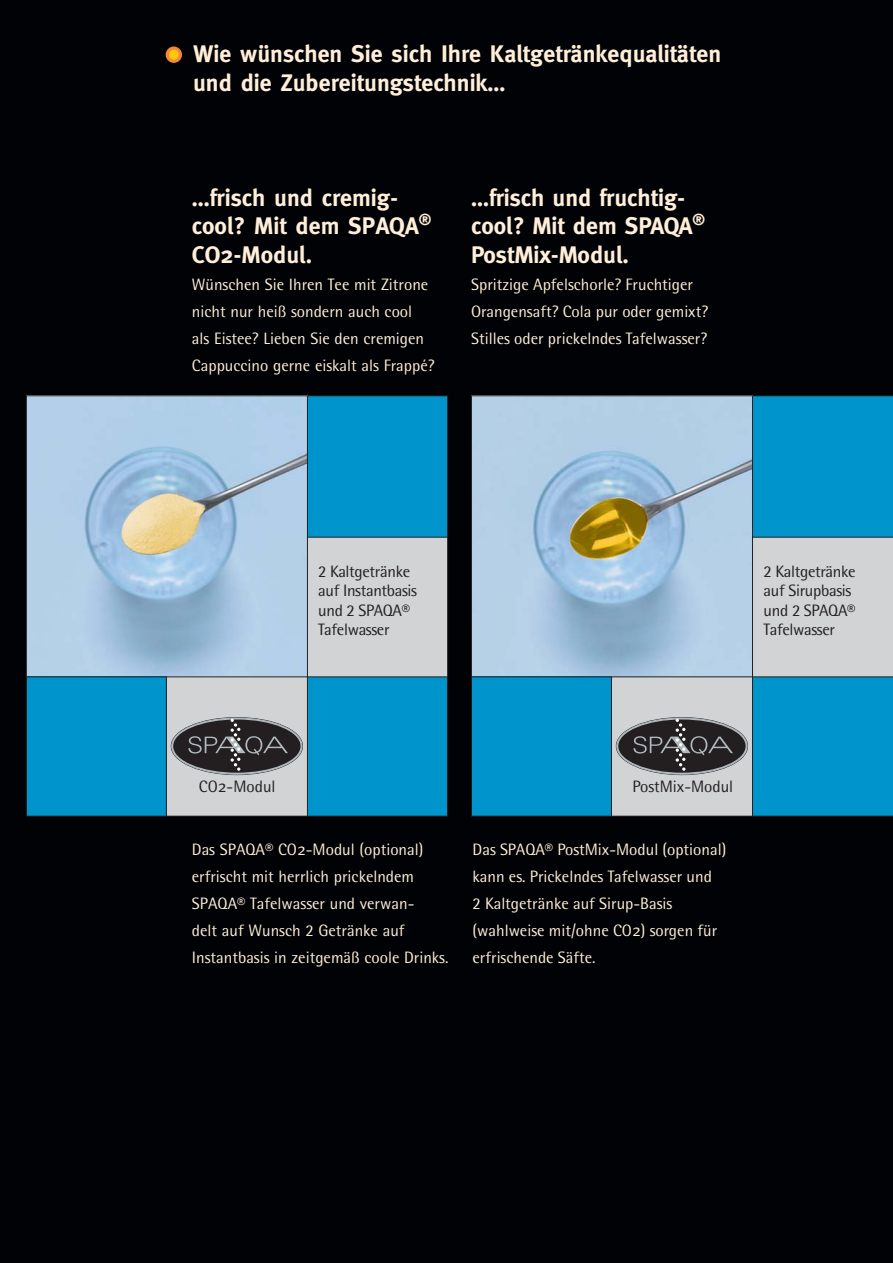
<style>
.page{position:relative;width:893px;height:1263px;background:#010205}
.page>*{position:absolute;margin:0;border:0;box-sizing:border-box;transform-origin:0 0}
.t1{font:700 24px/28.8px "Meta";color:#ffeed8}
.t2{font:16.5px/27px "Rotis Semi Sans";color:#ffeed8}
.t3{font:16.5px/19.5px "Rotis Semi Sans";letter-spacing:-.02em;color:#231f20}
.t4{font:16.5px "Rotis Semi Sans";color:#231f20}
.s1{font-family:"Meta"}
</style>
<div class="page">
<svg style="left:166px;top:46px;width:16px;height:17px"></svg>
<div style="left:169px;top:50px;width:10px;height:10px;background:#ffc708;border-radius:50%"></div>
<img style="left:28px;top:397px;width:279px;height:279px">
<div style="left:27px;top:677px;width:139px;height:139px;background:#0094cc"></div>
<div style="left:307px;top:677px;width:140px;height:139px;background:#0094cc"></div>
<div style="left:307px;top:396px;width:141px;height:141px;background:#0094cc"></div>
<div style="left:307px;top:537px;width:141px;height:140px;background:#d1d3d4"></div>
<div style="left:167px;top:676px;width:140px;height:140px;background:#d1d3d4"></div>
<div style="left:173px;top:719px;width:128px;height:54px;background:#231f20;border-radius:50%"></div>
<svg style="left:188px;top:719px;width:100px;height:52px"></svg>
<svg style="left:471px;top:395px;width:422px;height:421px;background:#74b1cc"></svg>
<hr style="left:471px;top:676px;width:422px;height:1px;background:#231f20">
<hr style="left:752px;top:396px;width:1px;height:420px;background:#231f20">
<hr style="left:611px;top:677px;width:1px;height:139px;background:#231f20">
<hr style="left:752px;top:537px;width:141px;height:1px;background:#231f20">
<hr style="left:26px;top:676px;width:422px;height:1px;background:#231f20">
<hr style="left:307px;top:396px;width:1px;height:420px;background:#231f20">
<hr style="left:166px;top:677px;width:1px;height:139px;background:#231f20">
<hr style="left:307px;top:537px;width:141px;height:1px;background:#231f20">
<h1 class="t1" style="left:193px;top:41px;width:530px">Wie wünschen Sie sich Ihre Kaltgetränkequalitäten und die Zubereitungstechnik…</h1>
<h1 class="t1" style="left:192px;top:184px;width:241px">…frisch und cremig&shy;cool? Mit dem SPAQA<sup>®<br></sup>CO2-Modul.</h1>
<p class="t2" style="left:192px;top:273px;width:244px">Wünschen Sie Ihren Tee mit Zitrone nicht nur heiß sondern auch cool<br>als Eistee? Lieben Sie den cremigen Cappuccino gerne eiskalt als Frappé?</p>
<h1 class="t1" style="left:471px;top:184px;width:235px">…frisch und fruchtig&shy;cool? Mit dem SPAQA<sup>®<br></sup>PostMix-Modul.</h1>
<p class="t2" style="left:471px;top:273px;width:238px">Spritzige Apfelschorle? Fruchtiger<br>Orangensaft? Cola pur oder gemixt?<br>Stilles oder prickelndes Tafelwasser?</p>
<p class="t3" style="left:318px;top:563px;width:100px">2 Kaltgetränke auf Instantbasis und 2 SPAQA®<br>Tafelwasser</p>
<p class="t3" style="left:764px;top:563px;width:93px">2 Kaltgetränke auf Sirupbasis und 2 SPAQA®<br>Tafelwasser</p>
<p class="t3" style="left:199px;top:779px;width:78px">CO<span class="s1">2</span>-Modul</p>
<p class="t4" style="left:632px;top:781px;width:102px">PostMix-Modul</p>
<p class="t2" style="left:192px;top:838px;width:258px">Das SPAQA® CO<span class="s1">2</span>-Modul (optional) erfrischt mit herrlich prickelndem SPAQA® Tafelwasser und verwan-<br>delt auf Wunsch 2 Getränke auf Instantbasis in zeitgemäß coole Drinks.</p>
<p class="t2" style="left:473px;top:837px;width:255px">Das SPAQA® PostMix-Modul (optional) kann es. Prickelndes Tafelwasser und<br>2 Kaltgetränke auf Sirup-Basis (wahlweise mit/ohne CO<span class="s1">2</span>) sorgen für erfrischende Säfte.</p>
</div>
